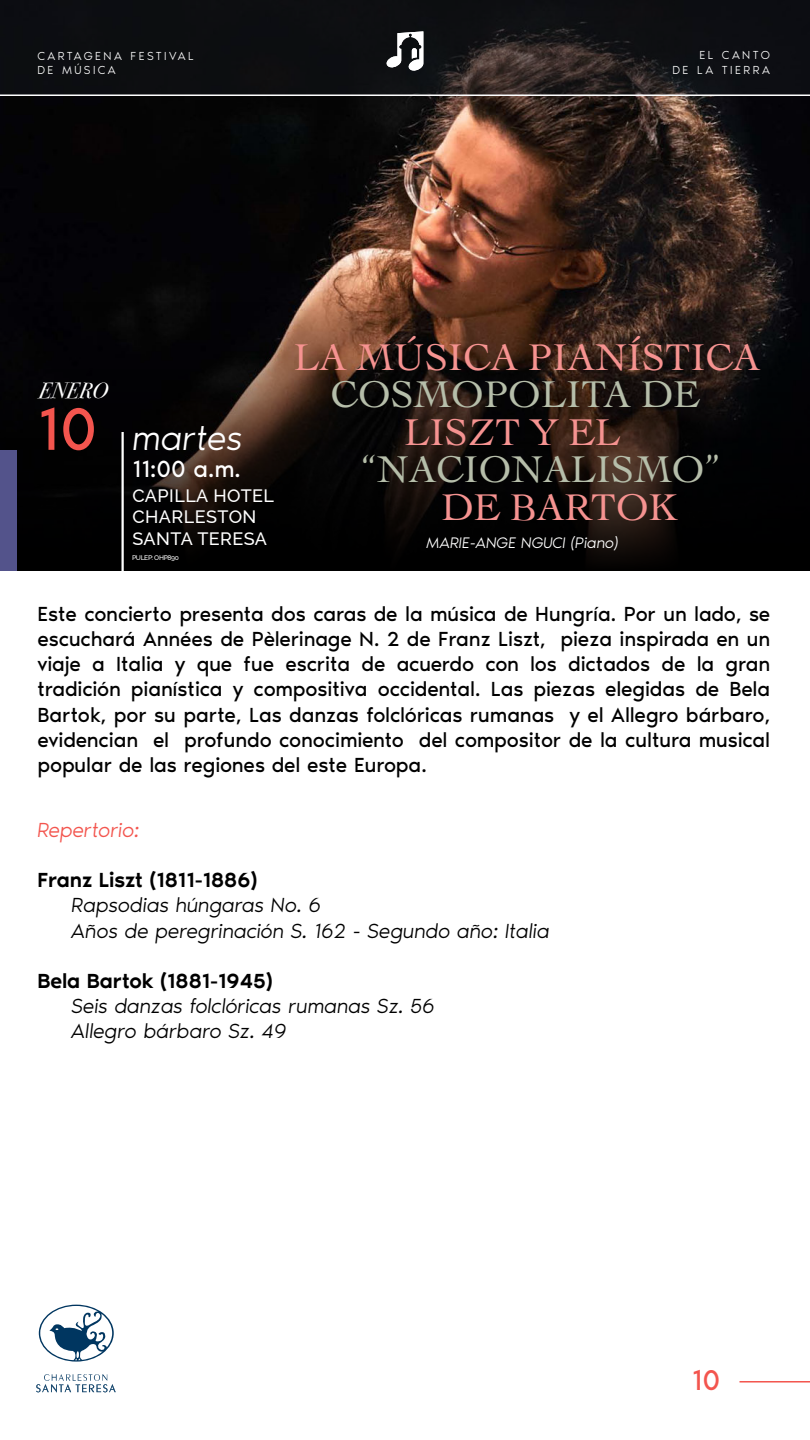
<style>
.page{position:relative;width:810px;height:1440px;background:#fff}
.page>*{position:absolute;margin:0;border:0;box-sizing:border-box;transform-origin:0 0}
.t1{font:39px "Cochin";color:#f69391}
.t2{font:39px "Cochin";color:#b6beaa}
.t3{font:italic 300 35.62px "Noir Pro";color:#fff}
.t4{font:29.47px "Noir Pro";color:#f3554e}
.t5{font:24.15px "Noir Pro";color:#fff}
.t6{font:italic 22.12px "Bodoni Svty Two ITCTT";color:#fff}
.t7{font:21px/25.2px "Noir Pro";letter-spacing:-.01em;color:#000;text-align:justify}
.t8{font:italic 300 21px/25.2px "Noir Pro";letter-spacing:-.01em;color:#000}
.t9{font:500 21px "Noir Pro";color:#000}
.t10{font:italic 300 21px "Noir Pro";letter-spacing:-.015em;color:#f3554e}
.t11{font:500 18px/21.6px "Raleway";letter-spacing:.025em;color:#fff}
.t12{font:italic 300 15.75px "Noir Pro";letter-spacing:-.01em;color:#fff}
.t13{font:300 12px/14.4px "Noir Pro";letter-spacing:.2em;color:#fff}
.t14{font:500 6.75px "Raleway";letter-spacing:-.05em;color:#fff}
.s1{font-weight:400;font-style:normal;font-size:61.72px;color:#f3554e}
</style>
<div class="page">
<img style="left:0;top:96px;width:810px;height:205px">
<svg style="left:0;top:0;width:810px;height:94px;background:#121214"></svg>
<svg style="left:0;top:301px;width:810px;height:270px;background:#160f0c"></svg>
<div style="left:0;top:450px;width:17px;height:121px;background:#53538b"></div>
<svg style="left:385px;top:31px;width:38px;height:41px"></svg>
<svg style="left:39px;top:1305px;width:75px;height:57px"></svg>
<svg style="left:36px;top:1374px;width:80px;height:19px"></svg>
<hr style="left:739px;top:1381px;width:71px;height:2px;background:#f3554e">
<hr style="left:122px;top:432px;width:2px;height:151px;background:#fff">
<p class="t13" style="left:37px;top:49px;width:158px">CARTAGENA FESTIVAL<br>DE MÚSICA</p>
<p class="t13" style="left:672px;top:49px;width:99px;text-align:right">EL CANTO<br>DE LA TIERRA</p>
<p class="t6" style="left:38px;top:377px;width:71px">ENERO</p>
<h2 class="t3" style="left:37px;top:419px;width:207px"><span class="s1">10</span> martes</h2>
<p class="t11" style="left:132px;top:486px;width:143px">CAPILLA HOTEL<br>CHARLESTON<br>SANTA TERESA</p>
<p class="t14" style="left:132px;top:555px;width:48px">PULEP: OHP890</p>
<p class="t5" style="left:133px;top:456px;width:110px">11:00 a.m.</p>
<h1 class="t1" style="left:294px;top:342px;width:468px">LA MÚSICA PIANÍSTICA</h1>
<h1 class="t2" style="left:331px;top:380px;width:371px">COSMOPOLITA DE</h1>
<h1 class="t1" style="left:404px;top:417px;width:217px">LISZT Y EL</h1>
<h1 class="t2" style="left:362px;top:455px;width:359px">“NACIONALISMO”</h1>
<h1 class="t1" style="left:441px;top:492px;width:238px">DE BARTOK</h1>
<p class="t12" style="left:426px;top:535px;width:194px">MARIE-ANGE NGUCI (Piano)</p>
<p class="t7" style="left:37px;top:602px;width:734px">Este concierto presenta dos caras de la música de Hungría. Por un lado, se escuchará Années de Pèlerinage N. 2 de Franz Liszt, pieza inspirada en un viaje a Italia y que fue escrita de acuerdo con los dictados de la gran tradición pianística y compositiva occidental. Las piezas elegidas de Bela Bartok, por su parte, Las danzas folclóricas rumanas y el Allegro bárbaro, evidencian el profundo conocimiento del compositor de la cultura musical popular de las regiones del este Europa.</p>
<p class="t10" style="left:37px;top:818px;width:103px">Repertorio:</p>
<p class="t9" style="left:37px;top:869px;width:222px">Franz Liszt (1811-1886)</p>
<p class="t8" style="left:71px;top:894px;width:480px">Rapsodias húngaras No. 6<br>Años de peregrinación S. 162 - Segundo año: Italia</p>
<p class="t9" style="left:37px;top:969px;width:237px">Bela Bartok (1881-1945)</p>
<p class="t8" style="left:71px;top:995px;width:365px">Seis danzas folclóricas rumanas Sz. 56<br>Allegro bárbaro Sz. 49</p>
<h3 class="t4" style="left:692px;top:1364px;width:30px">10</h3>
</div>
